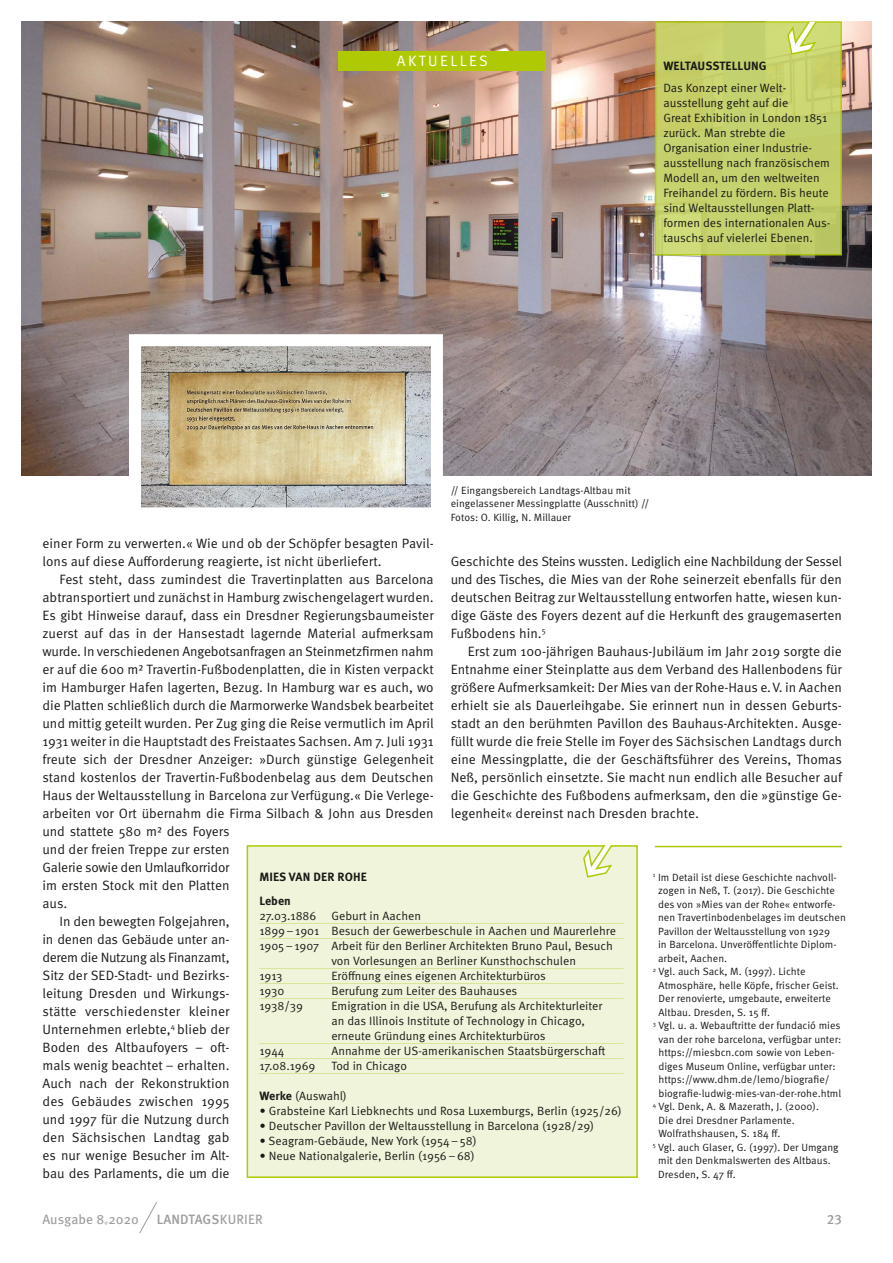
<style>
.page{position:relative;width:893px;height:1263px;background:#fff}
.page>*{position:absolute;margin:0;border:0;box-sizing:border-box;transform-origin:0 0}
.t1{font:15px "Meta Pro Norm";letter-spacing:.16em;color:#fff}
.t2{font:13.5px/18px "Meta Pro Norm";color:#1a1a18;text-align:justify}
.t3{font:13.5px "Meta Pro Norm";letter-spacing:-.025em;color:#1a1a18}
.t4{font:500 13.5px "Meta Pro";letter-spacing:.005em;color:#9c9d9d}
.t5{font:13.5px "Meta Pro";color:#9c9d9d}
.t6{font:12px/15px "Meta Pro Norm";color:#1a1a18}
.t7{font:700 12px "Meta Pro";letter-spacing:.01em;color:#1a1a18}
.t8{font:10.5px/13.5px "Meta Pro Norm";color:#1a1a18}
.s1{font-family:"Meta Pro";font-weight:700}
.s2{font-weight:400}
</style>
<div class="page">
<img style="left:21px;top:21px;width:851px;height:455px">
<div style="left:655px;top:21px;width:187px;height:234px;background:#c4d06d;border:2px solid #afca05"></div>
<div style="left:247px;top:845px;width:391px;height:333px;background:#f0f4da;border:2px solid #afca05"></div>
<svg style="left:786px;top:21px;width:32px;height:35px"></svg>
<svg style="left:582px;top:845px;width:32px;height:33px"></svg>
<hr style="left:259px;top:923px;width:364px;height:1px;background:#dae49b">
<hr style="left:259px;top:938px;width:364px;height:1px;background:#dae49b">
<hr style="left:259px;top:968px;width:364px;height:1px;background:#dae49b">
<hr style="left:259px;top:983px;width:364px;height:1px;background:#dae49b">
<hr style="left:259px;top:998px;width:364px;height:1px;background:#dae49b">
<hr style="left:259px;top:1043px;width:364px;height:1px;background:#dae49b">
<hr style="left:259px;top:1058px;width:364px;height:1px;background:#dae49b">
<hr style="left:259px;top:1073px;width:364px;height:1px;background:#dae49b">
<hr style="left:655px;top:846px;width:187px;height:1px;background:#afca05">
<img style="left:142px;top:347px;width:288px;height:159px">
<div style="left:129px;top:334px;width:314px;height:185px;border:12px solid #fff"></div>
<svg style="left:139px;top:1202px;width:18px;height:31px"></svg>
<div style="left:338px;top:51px;width:208px;height:20px;background:#afca05"></div>
<p class="t1" style="left:397px;top:50px;width:92px">AKTUELLES</p>
<p class="t7" style="left:663px;top:56px;width:105px">WELTAUSSTELLUNG</p>
<p class="t6" style="left:663px;top:79px;width:169px">Das Konzept einer Welt-- ausstellung geht auf die<br>Great Exhibition in London 1851 zurück. Man strebte die<br>Organisation einer Industrie&shy;ausstellung nach französischem<br>Modell an, um den weltweiten<br>Freihandel zu fördern. Bis heute sind Weltausstellungen Platt&shy;formen des internationalen Aus&shy;tauschs auf vielerlei Ebenen.</p>
<p class="t8" style="left:451px;top:483px;width:200px">// Eingangsbereich Landtags-Altbau mit eingelassener Messingplatte (Ausschnitt) //<br>Fotos: O. Killig, N. Millauer</p>
<p class="t2" style="left:43px;top:533px;width:393px">einer Form zu verwerten.« Wie und ob der Schöpfer besagten Pavil&shy;lons auf diese Aufforderung reagierte, ist nicht überliefert.</p>
<p class="t2" style="left:60px;top:569px;width:376px">Fest steht, dass zumindest die Travertinplatten aus Barcelona</p>
<p class="t2" style="left:43px;top:587px;width:393px">abtransportiert und zunächst in Hamburg zwischengelagert wurden.</p>
<p class="t2" style="left:43px;top:605px;width:393px">Es gibt Hinweise darauf, dass ein Dresdner Regierungsbaumeister</p>
<p class="t2" style="left:43px;top:623px;width:393px">zuerst auf das in der Hansestadt lagernde Material aufmerksam</p>
<p class="t2" style="left:43px;top:641px;width:393px">wurde. In verschiedenen Angebotsanfragen an Steinmetzfirmen nahm</p>
<p class="t2" style="left:43px;top:659px;width:393px">er auf die 600 m² Travertin-Fußbodenplatten, die in Kisten verpackt</p>
<p class="t2" style="left:43px;top:677px;width:393px">im Hamburger Hafen lagerten, Bezug. In Hamburg war es auch, wo</p>
<p class="t2" style="left:43px;top:695px;width:393px">die Platten schließlich durch die Marmorwerke Wandsbek bearbeitet</p>
<p class="t2" style="left:43px;top:713px;width:393px">und mittig geteilt wurden. Per Zug ging die Reise vermutlich im April</p>
<p class="t2" style="left:43px;top:731px;width:393px">1931 weiter in die Hauptstadt des Freistaates Sachsen. Am 7. Juli 1931</p>
<p class="t2" style="left:43px;top:749px;width:393px">freute sich der Dresdner Anzeiger: »Durch günstige Gelegenheit</p>
<p class="t2" style="left:43px;top:767px;width:393px">stand kostenlos der Travertin-Fußbodenbelag aus dem Deutschen</p>
<p class="t2" style="left:43px;top:785px;width:393px">Haus der Weltausstellung in Barcelona zur Verfügung.« Die Verlege-</p>
<p class="t2" style="left:43px;top:803px;width:393px">arbeiten vor Ort übernahm die Firma Silbach &amp; John aus Dresden</p>
<p class="t2" style="left:43px;top:821px;width:189px">und stattete 580 m² des Foyers</p>
<p class="t2" style="left:43px;top:839px;width:189px">und der freien Treppe zur ersten</p>
<p class="t2" style="left:43px;top:857px;width:189px">Galerie sowie den Umlaufkorridor</p>
<p class="t2" style="left:43px;top:875px;width:189px">im ersten Stock mit den Platten</p>
<p class="t2" style="left:43px;top:893px;width:26px">aus.</p>
<p class="t2" style="left:60px;top:911px;width:172px">In den bewegten Folgejahren,</p>
<p class="t2" style="left:43px;top:929px;width:189px">in denen das Gebäude unter an-</p>
<p class="t3" style="left:43px;top:947px;width:189px">derem die Nutzung als Finanzamt,</p>
<p class="t2" style="left:43px;top:965px;width:187px">Sitz der SED-Stadt- und Bezirks-</p>
<p class="t2" style="left:43px;top:983px;width:189px">leitung Dresden und Wirkungs-</p>
<p class="t2" style="left:43px;top:1001px;width:189px">stätte verschiedenster kleiner</p>
<p class="t2" style="left:43px;top:1019px;width:189px">Unternehmen erlebte,<sup>4</sup> blieb der</p>
<p class="t2" style="left:43px;top:1037px;width:189px">Boden des Altbaufoyers – oft-</p>
<p class="t2" style="left:43px;top:1055px;width:189px">mals wenig beachtet – erhalten.</p>
<p class="t2" style="left:43px;top:1073px;width:189px">Auch nach der Rekonstruktion</p>
<p class="t2" style="left:43px;top:1091px;width:189px">des Gebäudes zwischen 1995</p>
<p class="t2" style="left:43px;top:1109px;width:189px">und 1997 für die Nutzung durch</p>
<p class="t2" style="left:43px;top:1127px;width:189px">den Sächsischen Landtag gab</p>
<p class="t2" style="left:43px;top:1145px;width:189px">es nur wenige Besucher im Alt-</p>
<p class="t2" style="left:43px;top:1163px;width:189px">bau des Parlaments, die um die</p>
<p class="t2" style="left:451px;top:551px;width:393px">Geschichte des Steins wussten. Lediglich eine Nachbildung der Sessel und des Tisches, die Mies van der Rohe seinerzeit ebenfalls für den deutschen Beitrag zur Weltausstellung entworfen hatte, wiesen kun&shy;dige Gäste des Foyers dezent auf die Herkunft des graugemaserten Fußbodens hin.<sup>5</sup></p>
<p class="t2" style="left:451px;top:641px;width:393px;text-indent:17px">Erst zum 100-jährigen Bauhaus-Jubiläum im Jahr 2019 sorgte die Entnahme einer Steinplatte aus dem Verband des Hallenbodens für größere Aufmerksamkeit: Der Mies van der Rohe-Haus e.V. in Aachen erhielt sie als Dauerleihgabe. Sie erinnert nun in dessen Geburts&shy;stadt an den berühmten Pavillon des Bauhaus-Architekten. Ausge&shy;füllt wurde die freie Stelle im Foyer des Sächsischen Landtags durch eine Messingplatte, die der Geschäftsführer des Vereins, Thomas Neß, persönlich einsetzte. Sie macht nun endlich alle Besucher auf die Geschichte des Fußbodens aufmerksam, den die »günstige Ge&shy;legenheit« dereinst nach Dresden brachte.</p>
<p class="t7" style="left:259px;top:867px;width:109px">MIES VAN DER ROHE</p>
<p class="t8" style="left:653px;top:870px;width:185px"><sup>1</sup> Im Detail ist diese Geschichte nachvoll-</p>
<p class="t8" style="left:658px;top:883px;width:179px">zogen in Neß, T. (2017). Die Geschichte</p>
<p class="t8" style="left:658px;top:897px;width:179px">des von »Mies van der Rohe« entworfe-</p>
<p class="t8" style="left:658px;top:910px;width:189px">nen Travertinbodenbelages im deutschen</p>
<p class="t8" style="left:658px;top:924px;width:174px">Pavillon der Weltausstellung von 1929</p>
<p class="t8" style="left:658px;top:937px;width:179px">in Barcelona. Unveröffentlichte Diplom-</p>
<p class="t8" style="left:658px;top:951px;width:71px">arbeit, Aachen.</p>
<p class="t8" style="left:653px;top:964px;width:154px"><sup>2</sup> Vgl. auch Sack, M. (1997). Lichte</p>
<p class="t8" style="left:659px;top:978px;width:182px">Atmosphäre, helle Köpfe, frischer Geist.</p>
<p class="t8" style="left:659px;top:991px;width:174px">Der renovierte, umgebaute, erweiterte</p>
<p class="t8" style="left:659px;top:1005px;width:113px">Altbau. Dresden, S. 15 ff.</p>
<p class="t8" style="left:653px;top:1018px;width:189px"><sup>3</sup> Vgl. u. a. Webauftritte der fundació mies</p>
<p class="t8" style="left:658px;top:1032px;width:184px">van der rohe barcelona, verfügbar unter:</p>
<p class="t8" style="left:658px;top:1045px;width:177px">https://miesbcn.com sowie von Leben-</p>
<p class="t8" style="left:658px;top:1059px;width:179px">diges Museum Online, verfügbar unter:</p>
<p class="t8" style="left:658px;top:1072px;width:173px">https://www.dhm.de/lemo/biografie/</p>
<p class="t8" style="left:658px;top:1086px;width:184px">biografie-ludwig-mies-van-der-rohe.html</p>
<p class="t8" style="left:653px;top:1099px;width:168px"><sup>4</sup> Vgl. Denk, A. &amp; Mazerath, J. (2000).</p>
<p class="t8" style="left:658px;top:1113px;width:138px">Die drei Dresdner Parlamente.</p>
<p class="t8" style="left:658px;top:1126px;width:123px">Wolfrathshausen, S. 184 ff.</p>
<p class="t8" style="left:653px;top:1140px;width:187px"><sup>5</sup> Vgl. auch Glaser, G. (1997). Der Umgang</p>
<p class="t8" style="left:658px;top:1153px;width:174px">mit den Denkmalswerten des Altbaus.</p>
<p class="t8" style="left:658px;top:1167px;width:79px">Dresden, S. 47 ff.</p>
<p class="t7" style="left:259px;top:891px;width:33px">Leben</p>
<p class="t6" style="left:259px;top:907px;width:163px">27.03.1886 Geburt in Aachen</p>
<p class="t6" style="left:259px;top:922px;width:358px">1899–1901 Besuch der Gewerbeschule in Aachen und Maurerlehre</p>
<p class="t6" style="left:259px;top:937px;width:355px">1905–1907 Arbeit für den Berliner Architekten Bruno Paul, Besuch</p>
<p class="t6" style="left:331px;top:952px;width:246px">von Vorlesungen an Berliner Kunsthochschulen</p>
<p class="t6" style="left:259px;top:967px;width:25px">1913</p>
<p class="t6" style="left:331px;top:967px;width:216px">Eröffnung eines eigenen Architekturbüros</p>
<p class="t6" style="left:259px;top:982px;width:26px">1930</p>
<p class="t6" style="left:331px;top:982px;width:187px">Berufung zum Leiter des Bauhauses</p>
<p class="t6" style="left:259px;top:997px;width:45px">1938/39</p>
<p class="t6" style="left:331px;top:997px;width:273px">Emigration in die USA, Berufung als Architekturleiter an das Illinois Institute of Technology in Chicago, erneute Gründung eines Architekturbüros</p>
<p class="t6" style="left:259px;top:1042px;width:27px">1944</p>
<p class="t6" style="left:331px;top:1042px;width:276px">Annahme der US-amerikanischen Staatsbürgerschaft</p>
<p class="t6" style="left:259px;top:1057px;width:57px">17.08.1969</p>
<p class="t6" style="left:331px;top:1057px;width:77px">Tod in Chicago</p>
<p class="t6" style="left:259px;top:1087px;width:364px"><span class="s1">Werke</span> (Auswahl)<br>∙ Grabsteine Karl Liebknechts und Rosa Luxemburgs, Berlin (1925/26) ∙ Deutscher Pavillon der Weltausstellung in Barcelona (1928/29)<br>∙ Seagram-Gebäude, New York (1954–58)<br>∙ Neue Nationalgalerie, Berlin (1956–68)</p>
<p class="t5" style="left:43px;top:1209px;width:98px">Ausgabe 8 2020</p>
<p class="t4" style="left:157px;top:1209px;width:107px">LANDTAGS<span class="s2">KURIER</span></p>
<p class="t4" style="left:827px;top:1209px;width:17px">23</p>
<p class="t5" style="left:104px;top:1217px;width:6px">˚</p>
</div>
